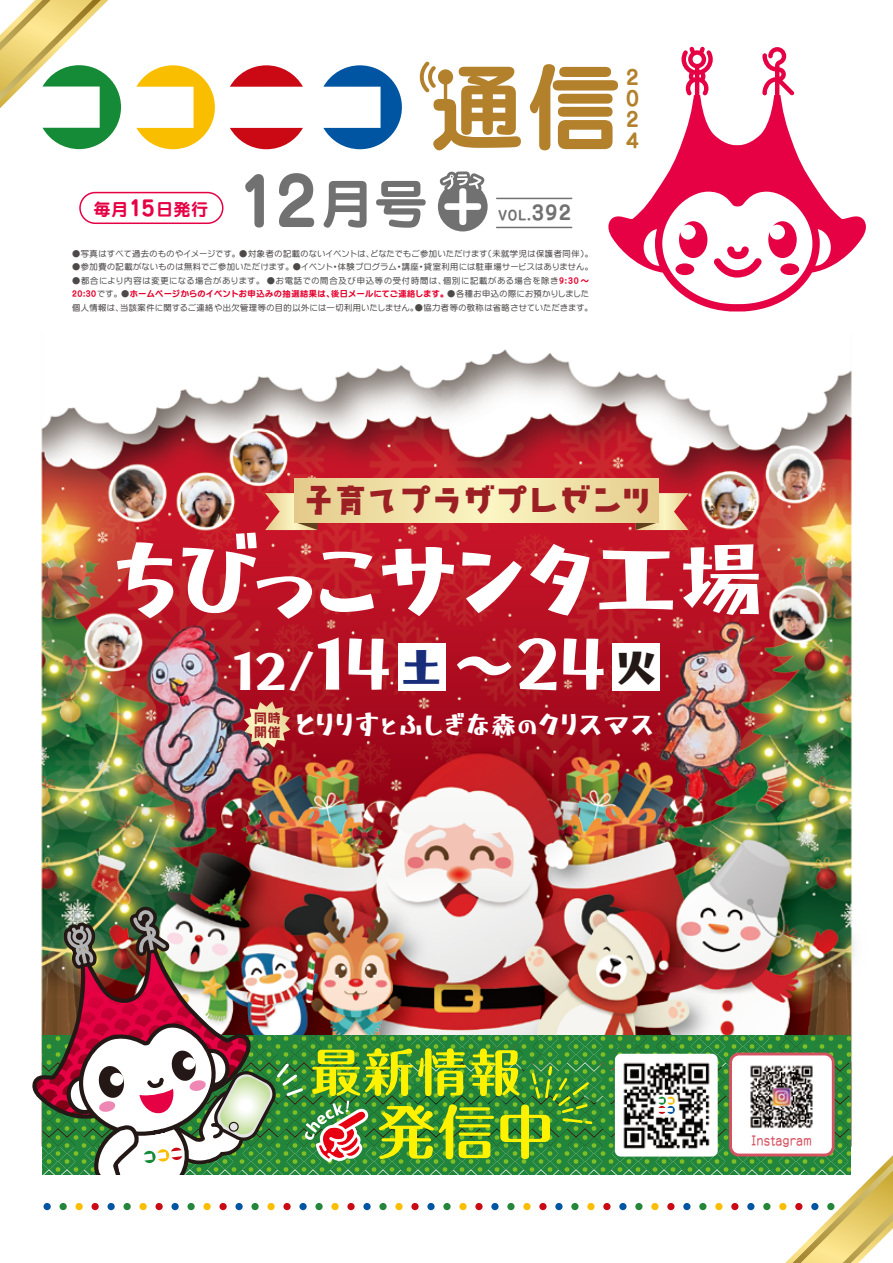
<style>
.page{position:relative;width:893px;height:1263px;background:#fff}
.page>*{position:absolute;margin:0;border:0;box-sizing:border-box;transform-origin:0 0}
.t1{font:70.2px "FGP Maru Gothic Ca U";color:#727171}
.t2{font:67.35px "Otomanopee One";color:#fff}
.t3{font:33.45px "AB karuta bold";letter-spacing:-.04em;color:#9c1f24}
.t4{font:25.65px "Otomanopee One";letter-spacing:.1em;color:#fff}
.t5{font:21.15px/21.3px "FGP Maru Gothic Ca U";color:#b3812c;text-align:justify}
.t6{font:16.5px "FGP Maru Gothic Ca U";color:#e60044}
.t7{font:14.1px "FGP Maru Gothic Ca U";color:#727171}
.t8{font:13.5px "FGP Maru Gothic Ca B";color:#d45261}
.t9{font:12.75px/13.4px "AB tombo bold";color:#9c1f24}
.t10{font:8.25px "FGP Maru Gothic Ca M";letter-spacing:.065em;color:#4c4948}
.t11{font:8.25px "FGP Maru Gothic Ca U";letter-spacing:.06em;color:#e6002d}
.t12{font:8.25px "FGP Maru Gothic Ca M";letter-spacing:.105em;color:#4c4948}
.s1{font-size:51.3px}
.s2{font-size:22.5px}
.s3{font-size:20.7px}
.s4{font-family:"FGP Maru Gothic Ca U";color:#e6002d}
.s5{font-family:"FGP Maru Gothic Ca M";color:#4c4948}
.s6{font-size:49.65px}
.s7{font-family:"Koz Go Pr 6 N";font-size:58.8px}
.s8{font-size:39.75px;color:#192e7a}
.s9{font-size:39.75px;color:#231815}
.s10{font-size:20.25px}
.s11{font-size:24.3px}
</style>
<div class="page">
<img style="left:41px;top:46px;width:814px;height:1165px">
<div style="left:44px;top:1203px;width:7px;height:7px;background:#0055a2;border-radius:50%"></div>
<div style="left:60px;top:1203px;width:7px;height:7px;background:#23863b;border-radius:50%"></div>
<div style="left:76px;top:1203px;width:7px;height:7px;background:#fabe00;border-radius:50%"></div>
<div style="left:92px;top:1203px;width:7px;height:7px;background:#ca0915;border-radius:50%"></div>
<div style="left:108px;top:1203px;width:7px;height:7px;background:#0055a2;border-radius:50%"></div>
<div style="left:123px;top:1203px;width:8px;height:7px;background:#23863b;border-radius:50%"></div>
<div style="left:139px;top:1203px;width:8px;height:7px;background:#fabe00;border-radius:50%"></div>
<div style="left:155px;top:1203px;width:8px;height:7px;background:#ca0915;border-radius:50%"></div>
<div style="left:171px;top:1203px;width:8px;height:7px;background:#0055a2;border-radius:50%"></div>
<div style="left:187px;top:1203px;width:8px;height:7px;background:#23863b;border-radius:50%"></div>
<div style="left:203px;top:1203px;width:8px;height:7px;background:#fabe00;border-radius:50%"></div>
<div style="left:219px;top:1203px;width:8px;height:7px;background:#ca0915;border-radius:50%"></div>
<div style="left:235px;top:1203px;width:8px;height:7px;background:#0055a2;border-radius:50%"></div>
<div style="left:251px;top:1203px;width:8px;height:7px;background:#23863b;border-radius:50%"></div>
<div style="left:267px;top:1203px;width:8px;height:7px;background:#fabe00;border-radius:50%"></div>
<div style="left:283px;top:1203px;width:8px;height:7px;background:#ca0915;border-radius:50%"></div>
<div style="left:299px;top:1203px;width:8px;height:7px;background:#0055a2;border-radius:50%"></div>
<div style="left:315px;top:1203px;width:8px;height:7px;background:#23863b;border-radius:50%"></div>
<div style="left:331px;top:1203px;width:8px;height:7px;background:#fabe00;border-radius:50%"></div>
<div style="left:347px;top:1203px;width:8px;height:7px;background:#ca0915;border-radius:50%"></div>
<div style="left:363px;top:1203px;width:8px;height:7px;background:#0055a2;border-radius:50%"></div>
<div style="left:379px;top:1203px;width:8px;height:7px;background:#23863b;border-radius:50%"></div>
<div style="left:395px;top:1203px;width:8px;height:7px;background:#fabe00;border-radius:50%"></div>
<div style="left:411px;top:1203px;width:8px;height:7px;background:#ca0915;border-radius:50%"></div>
<div style="left:427px;top:1203px;width:8px;height:7px;background:#0055a2;border-radius:50%"></div>
<div style="left:443px;top:1203px;width:8px;height:7px;background:#23863b;border-radius:50%"></div>
<div style="left:459px;top:1203px;width:8px;height:7px;background:#fabe00;border-radius:50%"></div>
<div style="left:475px;top:1203px;width:8px;height:7px;background:#ca0915;border-radius:50%"></div>
<div style="left:491px;top:1203px;width:8px;height:7px;background:#0055a2;border-radius:50%"></div>
<div style="left:507px;top:1203px;width:8px;height:7px;background:#23863b;border-radius:50%"></div>
<div style="left:523px;top:1203px;width:8px;height:7px;background:#fabe00;border-radius:50%"></div>
<div style="left:539px;top:1203px;width:8px;height:7px;background:#ca0915;border-radius:50%"></div>
<div style="left:555px;top:1203px;width:8px;height:7px;background:#0055a2;border-radius:50%"></div>
<div style="left:571px;top:1203px;width:8px;height:7px;background:#23863b;border-radius:50%"></div>
<div style="left:587px;top:1203px;width:8px;height:7px;background:#fabe00;border-radius:50%"></div>
<div style="left:603px;top:1203px;width:8px;height:7px;background:#ca0915;border-radius:50%"></div>
<div style="left:619px;top:1203px;width:7px;height:7px;background:#0055a2;border-radius:50%"></div>
<div style="left:635px;top:1203px;width:7px;height:7px;background:#23863b;border-radius:50%"></div>
<div style="left:651px;top:1203px;width:7px;height:7px;background:#fabe00;border-radius:50%"></div>
<div style="left:667px;top:1203px;width:7px;height:7px;background:#ca0915;border-radius:50%"></div>
<div style="left:683px;top:1203px;width:7px;height:7px;background:#0055a2;border-radius:50%"></div>
<div style="left:699px;top:1203px;width:7px;height:7px;background:#23863b;border-radius:50%"></div>
<div style="left:715px;top:1203px;width:7px;height:7px;background:#fabe00;border-radius:50%"></div>
<div style="left:731px;top:1203px;width:7px;height:7px;background:#ca0915;border-radius:50%"></div>
<div style="left:747px;top:1203px;width:7px;height:7px;background:#0055a2;border-radius:50%"></div>
<div style="left:763px;top:1203px;width:7px;height:7px;background:#23863b;border-radius:50%"></div>
<div style="left:779px;top:1203px;width:7px;height:7px;background:#fabe00;border-radius:50%"></div>
<svg style="left:785px;top:1155px;width:108px;height:108px"></svg>
<svg style="left:592px;top:1035px;width:258px;height:140px;background:#328c3c"></svg>
<svg style="left:323px;top:65px;width:79px;height:84px"></svg>
<svg style="left:0;top:0;width:121px;height:149px"></svg>
<svg style="left:136px;top:65px;width:79px;height:84px"></svg>
<svg style="left:230px;top:65px;width:73px;height:22px"></svg>
<svg style="left:230px;top:128px;width:73px;height:21px"></svg>
<svg style="left:530px;top:64px;width:74px;height:86px"></svg>
<svg style="left:420px;top:61px;width:101px;height:90px"></svg>
<div style="left:730px;top:1054px;width:103px;height:101px;background:#fff;border-radius:9px"></div>
<div style="left:729px;top:1052px;width:106px;height:104px;border:3px solid #d45261;border-radius:9px"></div>
<img style="left:750px;top:1065px;width:63px;height:64px">
<svg style="left:438px;top:171px;width:50px;height:60px"></svg>
<div style="left:79px;top:192px;width:144px;height:32px;border:2px solid #e60044;border-radius:15px"></div>
<hr style="left:497px;top:227px;width:75px;height:1px;background:#727171">
<hr style="left:497px;top:198px;width:75px;height:1px;background:#727171">
<img style="left:615px;top:1054px;width:103px;height:102px">
<svg style="left:657px;top:1095px;width:19px;height:20px"></svg>
<svg style="left:658px;top:1097px;width:17px;height:17px"></svg>
<img style="left:32px;top:895px;width:560px;height:280px">
<svg style="left:604px;top:47px;width:262px;height:264px"></svg>
<svg style="left:117px;top:542px;width:56px;height:76px"></svg>
<svg style="left:382px;top:547px;width:72px;height:69px"></svg>
<svg style="left:462px;top:552px;width:60px;height:61px"></svg>
<svg style="left:530px;top:544px;width:60px;height:72px"></svg>
<svg style="left:599px;top:550px;width:74px;height:60px"></svg>
<svg style="left:683px;top:544px;width:76px;height:71px"></svg>
<svg style="left:182px;top:478px;width:192px;height:141px"></svg>
<svg style="left:636px;top:478px;width:52px;height:52px;background:#d88b72"></svg>
<svg style="left:295px;top:478px;width:364px;height:44px;background:#efe0a7"></svg>
<svg style="left:244px;top:701px;width:46px;height:47px;background:#d2987d"></svg>
<h1 class="t1" style="left:236px;top:167px;width:192px">12<span class="s1">月号</span></h1>
<h3 class="t6" style="left:94px;top:201px;width:116px">毎月<span class="s2">15</span>日発行</h3>
<h3 class="t7" style="left:498px;top:209px;width:75px">VOL.<span class="s3">392</span></h3>
<p class="t10" style="left:72px;top:249px;width:518px">●写真はすべて過去のものやイメージです。 ●対象者の記載のないイベントは、どなたでもご参加いただけます（未就学児は保護者同伴）。</p>
<p class="t10" style="left:72px;top:263px;width:518px">●参加費の記載がないものは無料でご参加いただけます。 ●イベント・体験プログラム・講座・貸室利用には駐車場サービスはありません。</p>
<p class="t12" style="left:72px;top:276px;width:518px">●都合により内容は変更になる場合があります。 ●お電話での問合及び申込等の受付時間は、個別に記載がある場合を除き<span class="s4">9:30 ～</span></p>
<p class="t11" style="left:72px;top:290px;width:518px">20:30<span class="s5">です。 ●</span>ホームページからのイベントお申込みの抽選結果は、後日メールにてご連絡します。 <span class="s5">●各種お申込の際にお預かりしました</span></p>
<p class="t10" style="left:72px;top:303px;width:518px">個人情報は、当該案件に関するご連絡や出欠管理等の目的以外には一切利用いたしません。●協力者等の敬称は省略させていただきます。</p>
<h3 class="t5" style="left:626px;top:67px;width:14px">2<br>0<br>2<br>4</h3>
<h3 class="t3" style="left:302px;top:483px;width:352px">子育てプラザプレゼンツ</h3>
<h2 class="t2" style="left:234px;top:622px;width:433px"><span class="s6">12/</span>14<span class="s7">■</span><span class="s8">土</span>～24<span class="s7">■</span><span class="s9">火</span></h2>
<h3 class="t9" style="left:254px;top:712px;width:28px">同時開催</h3>
<h3 class="t4" style="left:296px;top:709px;width:359px">とりりす<span class="s10">と</span><span class="s11">ふしぎな森</span><span class="s10">の</span>クリスマス</h3>
<h3 class="t8" style="left:751px;top:1133px;width:62px">Instagram</h3>
</div>
